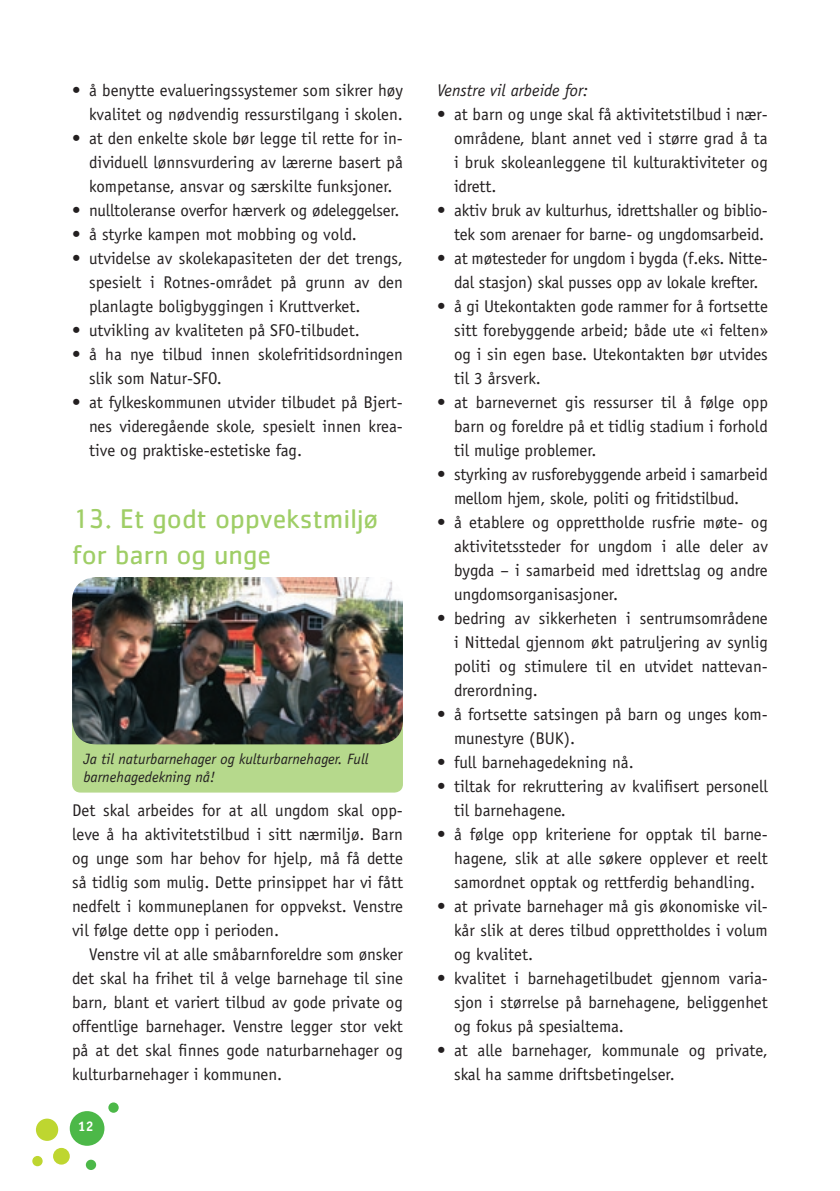
<style>
.page{position:relative;width:840px;height:1191px;background:#fff}
.page>*{position:absolute;margin:0;border:0;box-sizing:border-box;transform-origin:0 0}
.t1{font:28px/36px "Cachet";color:#9fce66}
.t2{font:17px/24px "Officina Sans";color:#231f20;text-align:justify}
.t3{font:italic 17px "Officina Sans";color:#231f20}
.t4{font:italic 15px/18px "Officina Sans";color:#231f20}
.t5{font:700 14px "Officina Sans";color:#fff}
</style>
<div class="page">
<div style="left:70px;top:1111px;width:34px;height:34px;background:#4cb848;border-radius:50%"></div>
<div style="left:86px;top:1159px;width:10px;height:11px;background:#4cb848;border-radius:50%"></div>
<div style="left:108px;top:1102px;width:11px;height:10px;background:#4cb848;border-radius:50%"></div>
<div style="left:32px;top:1156px;width:11px;height:10px;background:#bed630;border-radius:50%"></div>
<div style="left:53px;top:1147px;width:17px;height:17px;background:#bed630;border-radius:50%"></div>
<div style="left:36px;top:1118px;width:22px;height:22px;background:#bed630;border-radius:50%"></div>
<div style="left:72px;top:709px;width:331px;height:83px;background:#b6d98c;border-radius:9px"></div>
<img style="left:72px;top:577px;width:331px;height:167px;border-radius:24px">
<p class="t2" style="left:72px;top:78px;width:332px;text-align:right">• å benytte evalueringssystemer som sikrer høy kvalitet og nødvendig ressurstilgang i skolen.</p>
<p class="t2" style="left:89px;top:126px;width:315px;text-indent:-17px">• at den enkelte skole bør legge til rette for in&shy;dividuell lønnsvurdering av lærerne basert på kompetanse, ansvar og særskilte funksjoner.</p>
<p class="t2" style="left:72px;top:198px;width:329px">• nulltoleranse overfor hærverk og ødeleggelser.</p>
<p class="t2" style="left:72px;top:222px;width:286px">• å styrke kampen mot mobbing og vold.</p>
<p class="t2" style="left:89px;top:246px;width:315px;text-indent:-17px">• utvidelse av skolekapasiteten der det trengs, spesielt i Rotnes-området på grunn av den planlagte boligbyggingen i Kruttverket.</p>
<p class="t2" style="left:72px;top:318px;width:289px">• utvikling av kvaliteten på SFO-tilbudet.</p>
<p class="t2" style="left:89px;top:342px;width:315px;text-indent:-17px">• å ha nye tilbud innen skolefritidsordningen slik som Natur-SFO.</p>
<p class="t2" style="left:89px;top:390px;width:315px;text-indent:-17px">• at fylkeskommunen utvider tilbudet på Bjert&shy;nes videregående skole, spesielt innen krea&shy;tive og praktiske-estetiske fag.</p>
<h1 class="t1" style="left:72px;top:500px;width:307px">13. Et godt oppvekstmiljø for barn og unge</h1>
<p class="t4" style="left:83px;top:750px;width:286px">Ja til naturbarnehager og kulturbarnehager. Full barnehagedekning nå!</p>
<p class="t2" style="left:72px;top:798px;width:332px">Det skal arbeides for at all ungdom skal opp&shy;leve å ha aktivitetstilbud i sitt nærmiljø. Barn og unge som har behov for hjelp, må få dette så tidlig som mulig. Dette prinsippet har vi fått nedfelt i kommuneplanen for oppvekst. Venstre vil følge dette opp i perioden.</p>
<p class="t2" style="left:72px;top:942px;width:332px;text-indent:17px">Venstre vil at alle småbarnforeldre som ønsker det skal ha frihet til å velge barnehage til sine barn, blant et variert tilbud av gode private og offentlige barnehager. Venstre legger stor vekt på at det skal finnes gode naturbarnehager og kulturbarnehager i kommunen.</p>
<p class="t5" style="left:78px;top:1117px;width:17px">12</p>
<p class="t3" style="left:437px;top:80px;width:153px">Venstre vil arbeide for:</p>
<p class="t2" style="left:454px;top:102px;width:315px;text-indent:-17px">• at barn og unge skal få aktivitetstilbud i nær&shy;områdene, blant annet ved i større grad å ta i bruk skoleanleggene til kulturaktiviteter og idrett.</p>
<p class="t2" style="left:437px;top:198px;width:332px;text-align:right">• aktiv bruk av kulturhus, idrettshaller og biblio&shy;tek som arenaer for barne- og ungdomsarbeid.</p>
<p class="t2" style="left:437px;top:246px;width:332px;text-align:center">• at møtesteder for ungdom i bygda (f.eks. Nitte&shy;dal stasjon) skal pusses opp av lokale krefter.</p>
<p class="t2" style="left:454px;top:294px;width:315px;text-indent:-17px">• å gi Utekontakten gode rammer for å fortsette sitt forebyggende arbeid; både ute «i felten» og i sin egen base. Utekontakten bør utvides til 3 årsverk.</p>
<p class="t2" style="left:454px;top:390px;width:315px;text-indent:-17px">• at barnevernet gis ressurser til å følge opp barn og foreldre på et tidlig stadium i forhold til mulige problemer.</p>
<p class="t2" style="left:454px;top:462px;width:315px;text-indent:-17px">• styrking av rusforebyggende arbeid i samarbeid mellom hjem, skole, politi og fritidstilbud.</p>
<p class="t2" style="left:454px;top:510px;width:315px;text-indent:-17px">• å etablere og opprettholde rusfrie møte- og aktivitetssteder for ungdom i alle deler av bygda – i samarbeid med idrettslag og andre ungdomsorganisasjoner.</p>
<p class="t2" style="left:454px;top:606px;width:315px;text-indent:-17px">• bedring av sikkerheten i sentrumsområdene i Nittedal gjennom økt patruljering av synlig politi og stimulere til en utvidet nattevan&shy;drerordning.</p>
<p class="t2" style="left:454px;top:702px;width:315px;text-indent:-17px">• å fortsette satsingen på barn og unges kom&shy;munestyre (BUK).</p>
<p class="t2" style="left:437px;top:750px;width:198px">• full barnehagedekning nå.</p>
<p class="t2" style="left:454px;top:774px;width:315px;text-indent:-17px">• tiltak for rekruttering av kvalifisert personell til barnehagene.</p>
<p class="t2" style="left:454px;top:822px;width:315px;text-indent:-17px">• å følge opp kriteriene for opptak til barne&shy;hagene, slik at alle søkere opplever et reelt samordnet opptak og rettferdig behandling.</p>
<p class="t2" style="left:454px;top:894px;width:315px;text-indent:-17px">• at private barnehager må gis økonomiske vil&shy;kår slik at deres tilbud opprettholdes i volum og kvalitet.</p>
<p class="t2" style="left:454px;top:966px;width:315px;text-indent:-17px">• kvalitet i barnehagetilbudet gjennom varia&shy;sjon i størrelse på barnehagene, beliggenhet og fokus på spesialtema.</p>
<p class="t2" style="left:454px;top:1038px;width:315px;text-indent:-17px">• at alle barnehager, kommunale og private, skal ha samme driftsbetingelser.</p>
</div>
